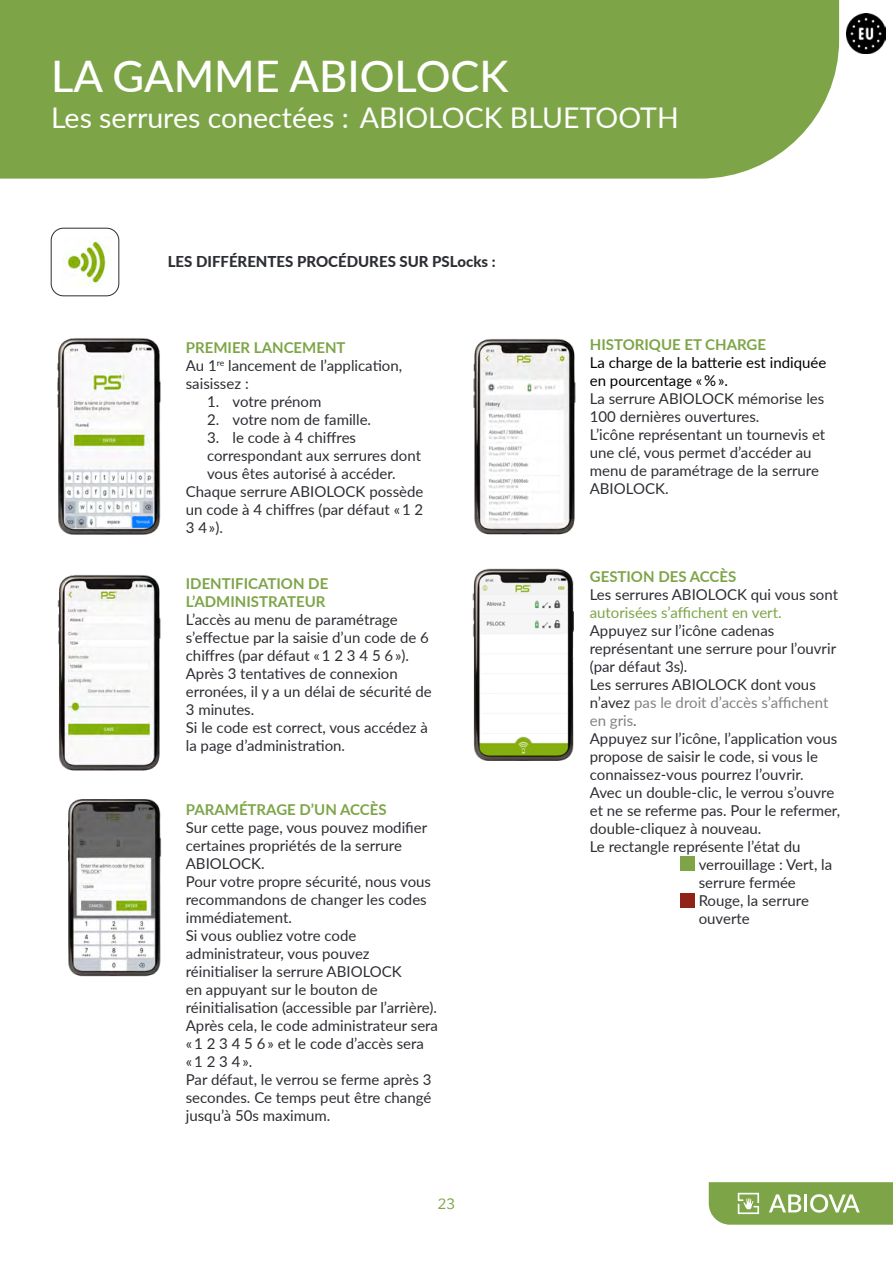
<style>
.page{position:relative;width:893px;height:1263px;background:#fff}
.page>*{position:absolute;margin:0;border:0;box-sizing:border-box;transform-origin:0 0}
.t1{font:500 43.5px "Lato";color:#fff}
.t2{font:28.5px "Lato";color:#fff}
.t3{font:15px/18px "Lato";color:#2c2e33}
.t4{font:700 15px/18px "Lato";color:#7da548}
.t5{font:15px/18px "Lato";color:#000}
.t6{font:15px "Lato";color:#848185}
.t7{font:800 15px "Lato";color:#2c2e33}
.t8{font:15px "Lato";color:#7da548}
.t9{font:15px "Muli";color:#7da548}
.s1{font-weight:700;color:#7da548}
.s2{color:#2c2e33}
.s3{color:#5d5b60}
</style>
<div class="page">
<svg style="left:709px;top:1182px;width:184px;height:43px;background:#8db05f"></svg>
<div style="left:0;top:0;width:839px;height:179px;background:#7da548"></div>
<div style="left:680px;top:857px;width:14px;height:14px;background:#7da548"></div>
<div style="left:680px;top:894px;width:14px;height:14px;background:#902317"></div>
<div style="left:51px;top:228px;width:68px;height:68px;border:1px solid #2c2e33;border-radius:12px"></div>
<img style="left:66px;top:241px;width:45px;height:44px">
<img style="left:473px;top:339px;width:103px;height:196px">
<img style="left:472px;top:568px;width:102px;height:193px">
<img style="left:68px;top:799px;width:94px;height:178px">
<img style="left:57px;top:575px;width:104px;height:196px">
<img style="left:57px;top:338px;width:104px;height:197px">
<img style="left:846px;top:14px;width:40px;height:39px">
<h1 class="t1" style="left:51px;top:44px;width:459px">LA GAMME ABIOLOCK</h1>
<h2 class="t2" style="left:51px;top:97px;width:629px">Les serrures conectées : ABIOLOCK BLUETOOTH</h2>
<p class="t7" style="left:168px;top:250px;width:329px">LES DIFFÉRENTES PROCÉDURES SUR PSLocks :</p>
<p class="t3" style="left:186px;top:338px;width:218px"><span class="s1">PREMIER LANCEMENT<br></span>Au 1<sup>re</sup> lancement de l’application, saisissez :</p>
<p class="t3" style="left:207px;top:392px;width:116px">1. votre prénom</p>
<p class="t3" style="left:207px;top:410px;width:166px">2. votre nom de famille.</p>
<p class="t3" style="left:207px;top:428px;width:151px">3. le code à 4 chiffres</p>
<p class="t3" style="left:207px;top:446px;width:215px">correspondant aux serrures dont</p>
<p class="t3" style="left:207px;top:464px;width:190px">vous êtes autorisé à accéder.</p>
<p class="t3" style="left:186px;top:482px;width:239px">Chaque serrure ABIOLOCK possède</p>
<p class="t3" style="left:186px;top:500px;width:239px">un code à 4 chiffres (par défaut « 1 2</p>
<p class="t3" style="left:186px;top:518px;width:39px">3 4 »).</p>
<p class="t4" style="left:186px;top:574px;width:144px">IDENTIFICATION DE<br>L’ADMINISTRATEUR</p>
<p class="t3" style="left:186px;top:610px;width:247px">L’accès au menu de paramétrage s’effectue par la saisie d’un code de 6 chiffres (par défaut « 1 2 3 4 5 6 »).<br>Après 3 tentatives de connexion erronées, il y a un délai de sécurité de<br>3 minutes.<br>Si le code est correct, vous accédez à la page d’administration.</p>
<p class="t4" style="left:186px;top:800px;width:202px">PARAMÉTRAGE D’UN ACCÈS</p>
<p class="t3" style="left:186px;top:818px;width:254px">Sur cette page, vous pouvez modifier certaines propriétés de la serrure<br>ABIOLOCK.<br>Pour votre propre sécurité, nous vous recommandons de changer les codes immédiatement.<br>Si vous oubliez votre code administrateur, vous pouvez réinitialiser la serrure ABIOLOCK<br>en appuyant sur le bouton de réinitialisation (accessible par l’arrière).<br>Après cela, le code administrateur sera « 1 2 3 4 5 6 » et le code d’accès sera<br>« 1 2 3 4 ».<br>Par défaut, le verrou se ferme après 3 secondes. Ce temps peut être changé jusqu’à 50s maximum.</p>
<p class="t9" style="left:438px;top:1195px;width:19px">23</p>
<p class="t4" style="left:590px;top:335px;width:178px">HISTORIQUE ET CHARGE</p>
<p class="t5" style="left:590px;top:353px;width:238px">La charge de la batterie est indiquée en pourcentage « % ».</p>
<p class="t3" style="left:590px;top:389px;width:237px">La serrure ABIOLOCK mémorise les<br>100 dernières ouvertures.<br>L’icône représentant un tournevis et une clé, vous permet d’accéder au menu de paramétrage de la serrure<br>ABIOLOCK.</p>
<p class="t4" style="left:590px;top:567px;width:148px">GESTION DES ACCÈS</p>
<p class="t3" style="left:590px;top:585px;width:250px">Les serrures ABIOLOCK qui vous sont</p>
<p class="t8" style="left:590px;top:601px;width:193px">autorisées s’affichent en vert.</p>
<p class="t3" style="left:590px;top:621px;width:186px">Appuyez sur l’icône cadenas</p>
<p class="t3" style="left:590px;top:639px;width:248px">représentant une serrure pour l’ouvrir</p>
<p class="t3" style="left:590px;top:657px;width:99px">(par défaut 3s).</p>
<p class="t3" style="left:590px;top:675px;width:227px">Les serrures ABIOLOCK dont vous</p>
<p class="t6" style="left:590px;top:691px;width:240px"><span class="s2">n’avez</span> pas le droit d’accès s’affichent</p>
<p class="t6" style="left:590px;top:709px;width:49px">en gris<span class="s3">.</span></p>
<p class="t3" style="left:590px;top:729px;width:249px">Appuyez sur l’icône, l’application vous</p>
<p class="t3" style="left:590px;top:747px;width:230px">propose de saisir le code, si vous le</p>
<p class="t3" style="left:590px;top:765px;width:215px">connaissez-vous pourrez l’ouvrir.</p>
<p class="t3" style="left:590px;top:783px;width:246px">Avec un double-clic, le verrou s’ouvre</p>
<p class="t3" style="left:590px;top:801px;width:252px">et ne se referme pas. Pour le refermer,</p>
<p class="t3" style="left:590px;top:819px;width:173px">double-cliquez à nouveau.</p>
<p class="t3" style="left:590px;top:837px;width:212px">Le rectangle représente l’état du</p>
<p class="t3" style="left:699px;top:855px;width:135px">verrouillage : Vert, la</p>
<p class="t3" style="left:699px;top:873px;width:99px">serrure fermée</p>
<p class="t3" style="left:699px;top:891px;width:112px">Rouge, la serrure</p>
<p class="t3" style="left:699px;top:909px;width:53px">ouverte</p>
</div>
